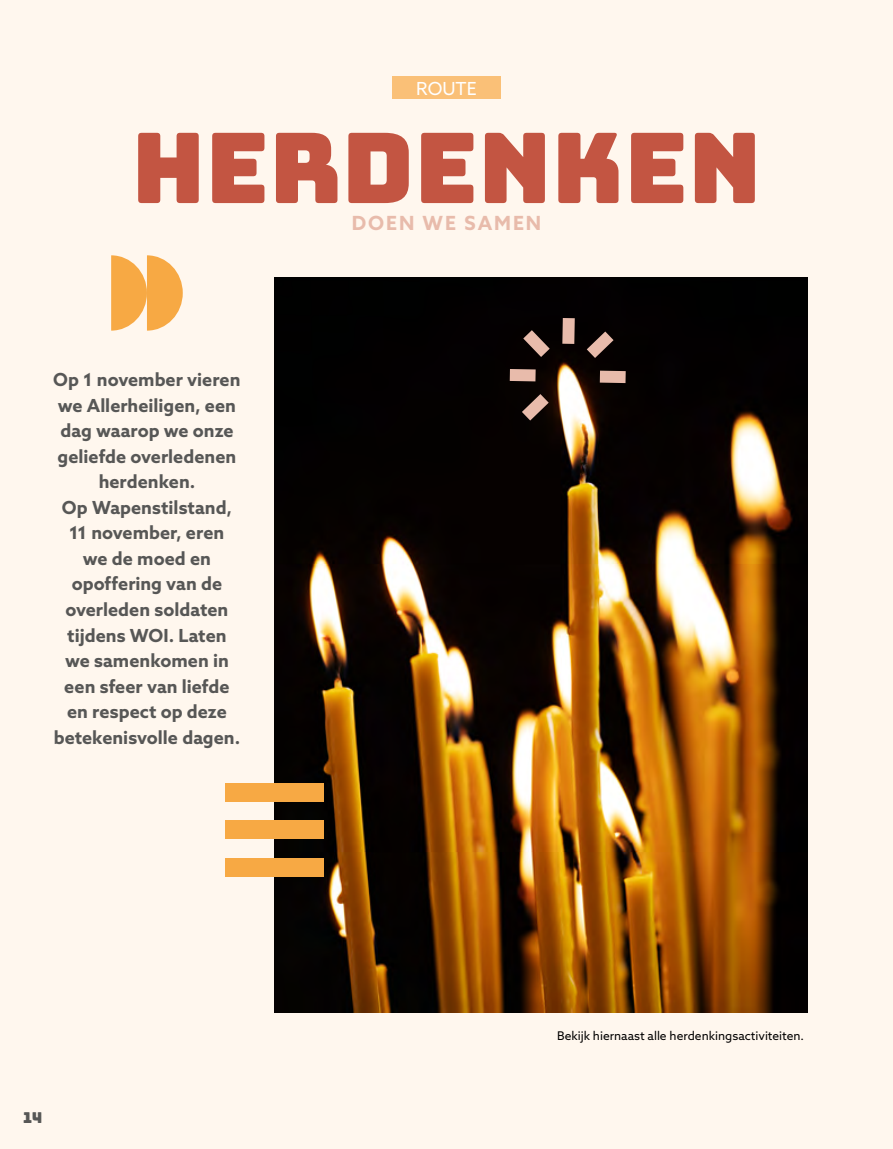
<style>
.page{position:relative;width:893px;height:1149px;background:#fff}
.page>*{position:absolute;margin:0;border:0;box-sizing:border-box;transform-origin:0 0}
.t1{font:97.5px "Bungee";color:#c35542}
.t2{font:700 19.5px "Azo Sans";letter-spacing:.1em;color:#e8bbab}
.t3{font:700 18px/25.5px "Azo Sans";color:#575756;text-align:center}
.t4{font:18px "Azo Sans";color:#fff}
.t5{font:15px "Bungee";color:#575756}
.t6{font:12px "Azo Sans";color:#000}
</style>
<div class="page">
<div style="left:0;top:0;width:893px;height:1148px;background:#fff7ee"></div>
<img style="left:274px;top:277px;width:534px;height:735px">
<svg style="left:522px;top:394px;width:27px;height:26px"></svg>
<svg style="left:510px;top:369px;width:26px;height:12px"></svg>
<svg style="left:523px;top:330px;width:27px;height:27px"></svg>
<svg style="left:562px;top:318px;width:13px;height:26px"></svg>
<svg style="left:587px;top:331px;width:27px;height:27px"></svg>
<svg style="left:600px;top:370px;width:26px;height:13px"></svg>
<div style="left:225px;top:857px;width:99px;height:19px;background:#f7a944"></div>
<div style="left:225px;top:820px;width:99px;height:19px;background:#f7a944"></div>
<div style="left:225px;top:782px;width:99px;height:19px;background:#f7a944"></div>
<svg style="left:111px;top:255px;width:72px;height:75px"></svg>
<div style="left:392px;top:77px;width:109px;height:22px;background:#fac077"></div>
<p class="t4" style="left:416px;top:77px;width:62px">ROUTE</p>
<h1 class="t1" style="left:131px;top:112px;width:632px">HERDENKEN</h1>
<p class="t2" style="left:352px;top:210px;width:191px">DOEN WE SAMEN</p>
<p class="t3" style="left:53px;top:366px;width:189px">Op 1 november vieren we Allerheiligen, een dag waarop we onze geliefde overledenen herdenken.<br>Op Wapenstilstand,<br>11 november, eren<br>we de moed en opoffering van de overleden soldaten tijdens WOI. Laten we samenkomen in een sfeer van liefde en respect op deze betekenisvolle dagen.</p>
<p class="t5" style="left:23px;top:1108px;width:21px">14</p>
<p class="t6" style="left:557px;top:1027px;width:249px">Bekijk hiernaast alle herdenkingsactiviteiten.</p>
</div>
